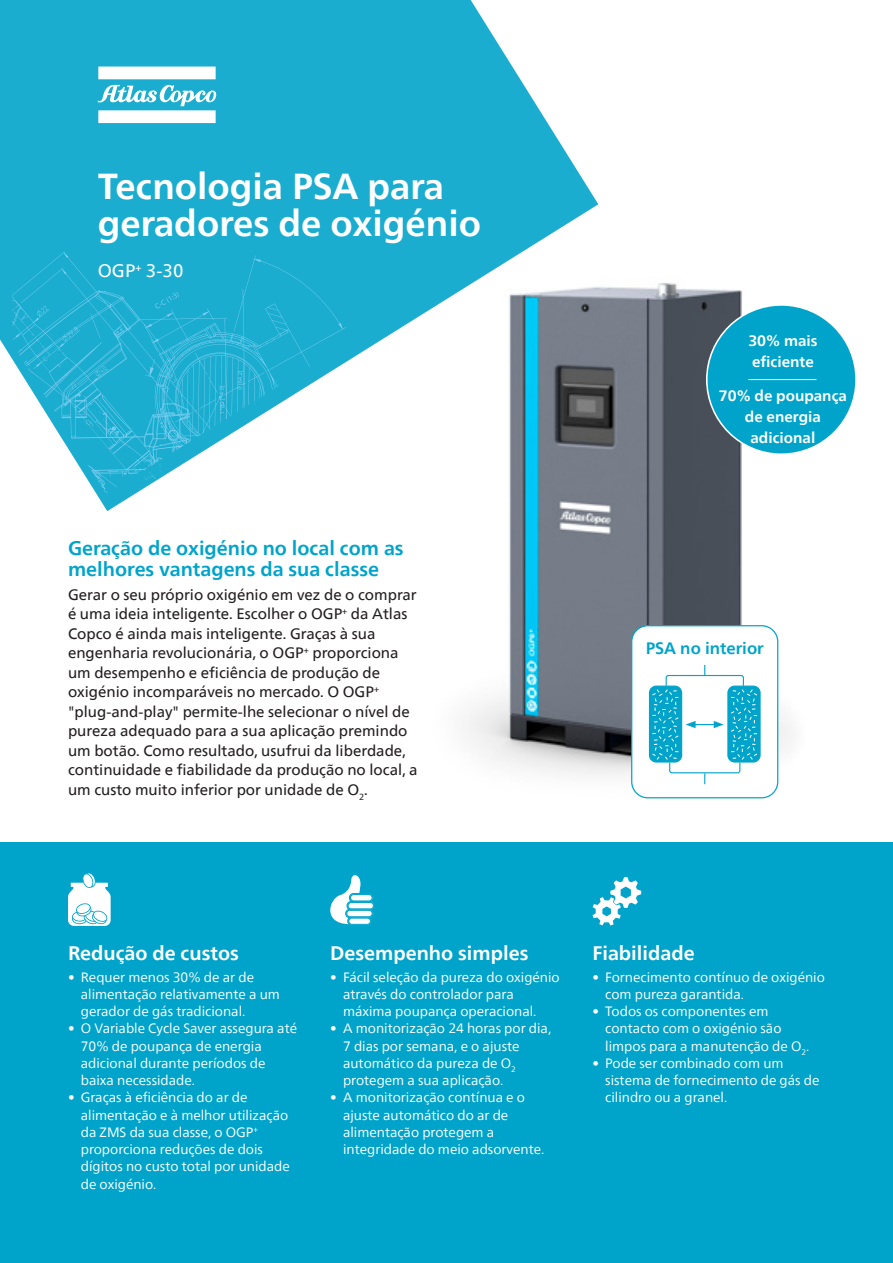
<style>
.page{position:relative;width:893px;height:1263px;background:#fff}
.page>*{position:absolute;margin:0;border:0;box-sizing:border-box;transform-origin:0 0}
.t1{font:700 36px/37.5px "Neue Frutiger World";color:#fff}
.t2{font:700 19.5px/21px "Neue Frutiger World";color:#00a4ca}
.t3{font:700 19.5px "Neue Frutiger World";color:#fff}
.t4{font:18px "Neue Frutiger World";color:#fff}
.t5{font:700 16.5px "Neue Frutiger World";color:#00a4ca}
.t6{font:15px/19.5px "Neue Frutiger World";color:#231f20}
.t7{font:700 15px/21px "Neue Frutiger World";color:#fff}
.t8{font:13.5px/17.2px "Neue Frutiger World";color:#fff}
</style>
<div class="page">
<img style="left:464px;top:283px;width:327px;height:516px">
<svg style="left:0;top:0;width:598px;height:511px;fill:#1aadcf"></svg>
<div style="left:12px;top:251px;width:334px;height:165px;background:#1aadcf"></div>
<svg style="left:12px;top:292px;width:325px;height:202px"></svg>
<img style="left:190px;top:366px;width:3px;height:71px">
<img style="left:37px;top:336px;width:28px;height:34px">
<img style="left:254px;top:380px;width:26px;height:26px">
<img style="left:83px;top:392px;width:20px;height:23px">
<img style="left:132px;top:444px;width:31px;height:23px">
<svg style="left:98px;top:67px;width:118px;height:12px"></svg>
<svg style="left:98px;top:85px;width:118px;height:38px"></svg>
<div style="left:0;top:842px;width:893px;height:421px;background:#00a4ca"></div>
<svg style="left:592px;top:877px;width:49px;height:48px"></svg>
<svg style="left:68px;top:873px;width:43px;height:53px"></svg>
<svg style="left:330px;top:875px;width:45px;height:51px"></svg>
<div style="left:707px;top:305px;width:149px;height:149px;background:#00a4ca;border-radius:50%"></div>
<hr style="left:748px;top:379px;width:68px;height:1px;background:#fff">
<div style="left:632px;top:626px;width:146px;height:172px;background:#fff;border-radius:16px"></div>
<div style="left:631px;top:625px;width:147px;height:173px;border:1px solid #00a4ca;border-radius:16px"></div>
<div style="left:649px;top:686px;width:33px;height:76px;background:#00a4ca;border-radius:7px"></div>
<div style="left:649px;top:685px;width:33px;height:77px;border:1px solid #00a4ca;border-radius:7px"></div>
<div style="left:728px;top:686px;width:32px;height:76px;background:#00a4ca;border-radius:7px"></div>
<div style="left:727px;top:685px;width:34px;height:77px;border:1px solid #00a4ca;border-radius:7px"></div>
<svg style="left:652px;top:665px;width:106px;height:119px"></svg>
<h1 class="t1" style="left:98px;top:167px;width:385px">Tecnologia PSA para geradores de oxigénio</h1>
<h3 class="t4" style="left:98px;top:256px;width:87px">OGP<sup>+</sup> 3-30</h3>
<h2 class="t2" style="left:68px;top:537px;width:337px">Geração de oxigénio no local com as melhores vantagens da sua classe</h2>
<p class="t6" style="left:68px;top:585px;width:351px">Gerar o seu próprio oxigénio em vez de o comprar é uma ideia inteligente. Escolher o OGP<sup>+</sup> da Atlas Copco é ainda mais inteligente. Graças à sua engenharia revolucionária, o OGP<sup>+</sup> proporciona um desempenho e eficiência de produção de oxigénio incomparáveis no mercado. O OGP<sup>+ </sup>"plug-and-play" permite-lhe selecionar o nível de pureza adequado para a sua aplicação premindo um botão. Como resultado, usufrui da liberdade, continuidade e fiabilidade da produção no local, a um custo muito inferior por unidade de O<sub>2</sub>.</p>
<p class="t7" style="left:748px;top:330px;width:71px">30% mais eficiente</p>
<p class="t7" style="left:719px;top:385px;width:130px;text-align:center">70% de poupança de energia adicional</p>
<p class="t5" style="left:646px;top:634px;width:120px">PSA no interior</p>
<h2 class="t3" style="left:68px;top:936px;width:172px">Redução de custos</h2>
<p class="t8" style="left:81px;top:968px;width:201px;text-indent:-13px">• Requer menos 30% de ar de alimentação relativamente a um gerador de gás tradicional.</p>
<p class="t8" style="left:81px;top:1020px;width:218px;text-indent:-13px">• O Variable Cycle Saver assegura até<br>70% de poupança de energia adicional durante períodos de baixa necessidade.</p>
<p class="t8" style="left:81px;top:1089px;width:211px;text-indent:-13px">• Graças à eficiência do ar de alimentação e à melhor utilização da ZMS da sua classe, o OGP<sup>+ </sup>proporciona reduções de dois dígitos no custo total por unidade de oxigénio.</p>
<h2 class="t3" style="left:330px;top:936px;width:200px">Desempenho simples</h2>
<p class="t8" style="left:343px;top:968px;width:218px;text-indent:-13px">• Fácil seleção da pureza do oxigénio através do controlador para máxima poupança operacional.</p>
<p class="t8" style="left:343px;top:1020px;width:210px;text-indent:-13px">• A monitorização 24 horas por dia,<br>7 dias por semana, e o ajuste automático da pureza de O<sub>2 </sub>protegem a sua aplicação.</p>
<p class="t8" style="left:343px;top:1089px;width:203px;text-indent:-13px">• A monitorização contínua e o ajuste automático do ar de alimentação protegem a integridade do meio adsorvente.</p>
<h2 class="t3" style="left:592px;top:936px;width:104px">Fiabilidade</h2>
<p class="t8" style="left:605px;top:968px;width:221px;text-indent:-13px">• Fornecimento contínuo de oxigénio com pureza garantida.</p>
<p class="t8" style="left:605px;top:1003px;width:206px;text-indent:-13px">• Todos os componentes em contacto com o oxigénio são limpos para a manutenção de O<sub>2</sub>.</p>
<p class="t8" style="left:605px;top:1054px;width:216px;text-indent:-13px">• Pode ser combinado com um sistema de fornecimento de gás de cilindro ou a granel.</p>
</div>
